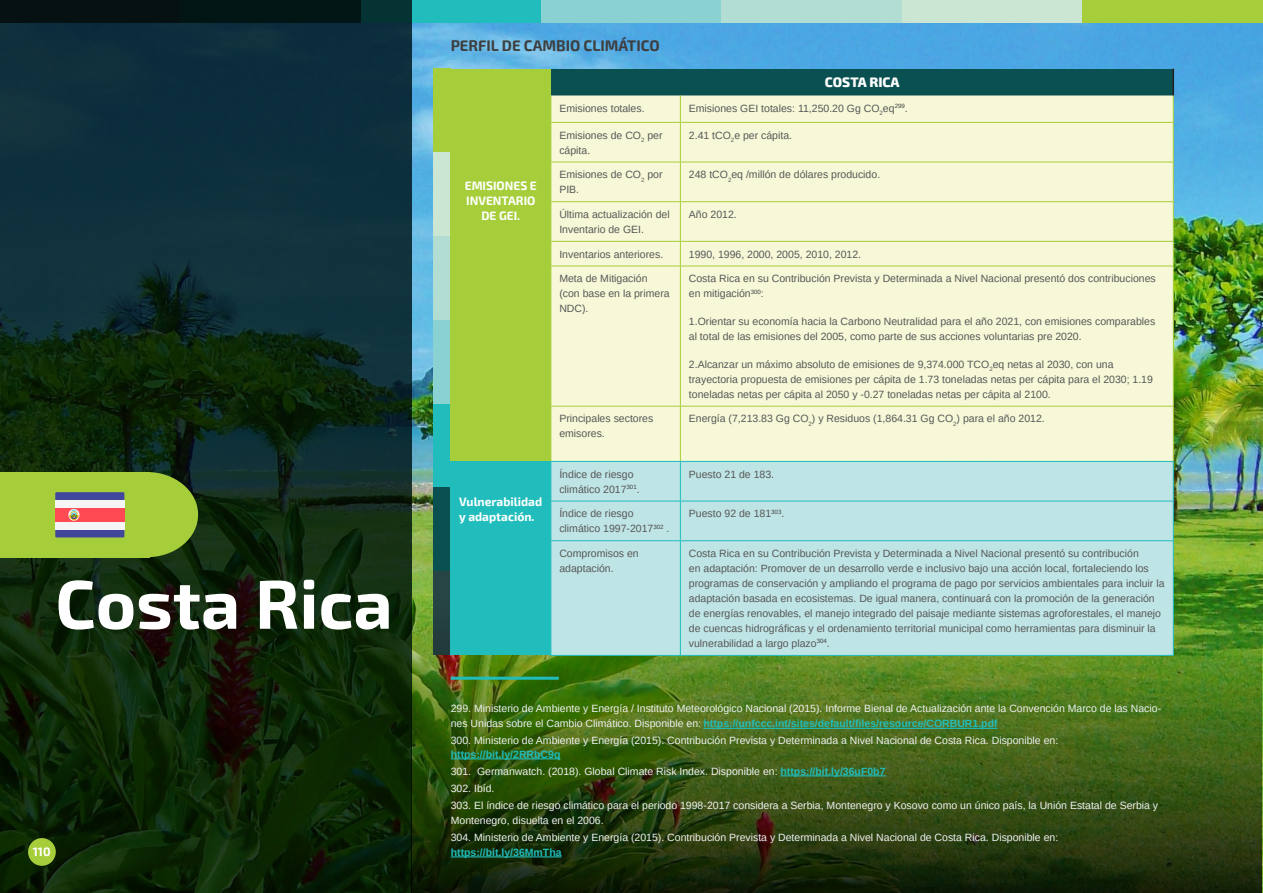
<style>
.page{position:relative;width:1263px;height:893px;background:#fff}
.page>*{position:absolute;margin:0;border:0;box-sizing:border-box;transform-origin:0 0}
.t1{font:700 69px "Exo 2";color:#fff}
.txt_parrafo{font:700 15px "Exo 2";color:#3e3e3f}
.tex-intro-concep{font:800 13.5px "Exo 2";color:#fff}
._000text_tabla{font:700 12px/15px "Exo 2";color:#fff}
.tex-intro-concep-2{font:700 12px/15px "Exo 2";color:#fff;text-align:center}
._000text_tabla-2{font:10.5px/15px "Arimo";color:#575756}
.nota_de_pie_BD{font:10.5px/15px "Arimo";color:#f0f1f2}
.nota_de_pie_BD-2{font:700 10.5px "Arimo";color:#21bdbd}
.s1{font-weight:700;color:#21bdbd}
</style>
<div class="page">
<img style="left:412px;top:22px;width:851px;height:871px">
<div style="left:434px;top:152px;width:17px;height:84px;background:#cbe6d3"></div>
<div style="left:434px;top:69px;width:17px;height:83px;background:#a6ce3b"></div>
<div style="left:361px;top:0;width:180px;height:22px;background:#21bdbd"></div>
<div style="left:541px;top:0;width:181px;height:22px;background:#89d2d1"></div>
<div style="left:722px;top:0;width:180px;height:22px;background:#b1ddd3"></div>
<div style="left:902px;top:0;width:180px;height:22px;background:#cbe6d3"></div>
<div style="left:1082px;top:0;width:181px;height:22px;background:#a6ce3b"></div>
<svg style="left:0;top:0;width:412px;height:893px;background:#0d291d"></svg>
<div style="left:96px;top:472px;width:102px;height:85px;background:#a6ce3b;border-radius:50%"></div>
<div style="left:27px;top:472px;width:123px;height:85px;background:#a6ce3b"></div>
<div style="left:0;top:472px;width:65px;height:85px;background:#a6ce3b"></div>
<img style="left:412px;top:168px;width:849px;height:725px">
<div style="left:28px;top:838px;width:28px;height:28px;background:#a6ce3b;border-radius:50%"></div>
<div style="left:55px;top:508px;width:69px;height:14px;background:#ff4a54"></div>
<svg style="left:55px;top:492px;width:69px;height:8px"></svg>
<div style="left:55px;top:500px;width:69px;height:8px;background:#f5f5f5"></div>
<svg style="left:55px;top:530px;width:69px;height:7px"></svg>
<div style="left:55px;top:522px;width:69px;height:8px;background:#f5f5f5"></div>
<svg style="left:68px;top:509px;width:12px;height:12px"></svg>
<svg style="left:69px;top:510px;width:10px;height:10px"></svg>
<div style="left:451px;top:69px;width:100px;height:392px;background:#a6ce3b"></div>
<div style="left:551px;top:69px;width:622px;height:26px;background:#0b5051"></div>
<div style="left:551px;top:95px;width:622px;height:366px;background:#f7f8d8"></div>
<div style="left:451px;top:461px;width:100px;height:194px;background:#21bdbd"></div>
<div style="left:551px;top:462px;width:622px;height:193px;background:#bfe4e5"></div>
<hr style="left:1172px;top:69px;width:2px;height:26px;background:#231f20">
<svg style="left:680px;top:95px;width:1px;height:27px"></svg>
<svg style="left:1173px;top:95px;width:1px;height:27px"></svg>
<hr style="left:551px;top:122px;width:129px;height:1px;background:#a6ce39">
<hr style="left:680px;top:122px;width:494px;height:1px;background:#a6ce39">
<hr style="left:680px;top:123px;width:1px;height:39px;background:#a6ce39">
<hr style="left:1173px;top:123px;width:1px;height:39px;background:#a6ce39">
<hr style="left:551px;top:162px;width:129px;height:1px;background:#a6ce39">
<hr style="left:680px;top:162px;width:494px;height:1px;background:#a6ce39">
<hr style="left:680px;top:162px;width:1px;height:39px;background:#a6ce39">
<hr style="left:1173px;top:162px;width:1px;height:39px;background:#a6ce39">
<hr style="left:551px;top:201px;width:129px;height:1px;background:#a6ce39">
<hr style="left:680px;top:201px;width:494px;height:1px;background:#a6ce39">
<hr style="left:680px;top:202px;width:1px;height:39px;background:#a6ce39">
<hr style="left:1173px;top:202px;width:1px;height:39px;background:#a6ce39">
<hr style="left:551px;top:241px;width:129px;height:1px;background:#a6ce39">
<hr style="left:680px;top:241px;width:494px;height:1px;background:#a6ce39">
<svg style="left:680px;top:242px;width:1px;height:24px"></svg>
<svg style="left:1173px;top:242px;width:1px;height:24px"></svg>
<hr style="left:551px;top:266px;width:129px;height:1px;background:#a6ce39">
<hr style="left:680px;top:266px;width:494px;height:1px;background:#a6ce39">
<hr style="left:680px;top:266px;width:1px;height:140px;background:#a6ce39">
<hr style="left:1173px;top:266px;width:1px;height:140px;background:#a6ce39">
<hr style="left:551px;top:406px;width:129px;height:1px;background:#a6ce39">
<hr style="left:680px;top:406px;width:494px;height:1px;background:#a6ce39">
<hr style="left:680px;top:407px;width:1px;height:54px;background:#a6ce39">
<hr style="left:1173px;top:407px;width:1px;height:54px;background:#a6ce39">
<hr style="left:550px;top:461px;width:130px;height:1px;background:#21bdbd">
<hr style="left:680px;top:461px;width:494px;height:1px;background:#21bdbd">
<hr style="left:680px;top:462px;width:1px;height:39px;background:#21bdbd">
<hr style="left:1173px;top:462px;width:1px;height:39px;background:#21bdbd">
<hr style="left:551px;top:501px;width:129px;height:1px;background:#21bdbd">
<hr style="left:680px;top:501px;width:494px;height:1px;background:#21bdbd">
<hr style="left:680px;top:501px;width:1px;height:39px;background:#21bdbd">
<hr style="left:1173px;top:501px;width:1px;height:39px;background:#21bdbd">
<hr style="left:551px;top:540px;width:129px;height:1px;background:#21bdbd">
<hr style="left:680px;top:540px;width:494px;height:1px;background:#21bdbd">
<hr style="left:680px;top:541px;width:1px;height:114px;background:#21bdbd">
<hr style="left:1173px;top:541px;width:1px;height:114px;background:#21bdbd">
<hr style="left:550px;top:655px;width:130px;height:1px;background:#21bdbd">
<hr style="left:680px;top:655px;width:494px;height:1px;background:#21bdbd">
<hr style="left:451px;top:677px;width:108px;height:3px;background:#21bdbd">
<hr style="left:703px;top:728px;width:294px;height:1px;background:#21bdbd">
<hr style="left:451px;top:758px;width:109px;height:1px;background:#21bdbd">
<hr style="left:780px;top:775px;width:105px;height:1px;background:#21bdbd">
<hr style="left:451px;top:856px;width:111px;height:1px;background:#21bdbd">
<p class="t1" style="left:55px;top:563px;width:339px">Costa Rica</p>
<p class="_000text_tabla" style="left:33px;top:844px;width:19px">110</p>
<p class="txt_parrafo" style="left:451px;top:37px;width:210px">PERFIL DE CAMBIO CLIMÁTICO</p>
<p class="tex-intro-concep" style="left:825px;top:74px;width:76px">COSTA RICA</p>
<p class="tex-intro-concep-2" style="left:465px;top:178px;width:74px">EMISIONES E<br>INVENTARIO<br>DE GEI.</p>
<p class="_000text_tabla" style="left:459px;top:495px;width:84px">Vulnerabilidad y adaptación.</p>
<p class="_000text_tabla-2" style="left:559px;top:101px;width:87px">Emisiones totales.</p>
<p class="_000text_tabla-2" style="left:689px;top:101px;width:220px">Emisiones GEI totales: 11,250.20 Gg CO<sub>2</sub>eq<sup>299</sup>.</p>
<p class="_000text_tabla-2" style="left:559px;top:127px;width:105px">Emisiones de CO<sub>2</sub> per cápita.</p>
<p class="_000text_tabla-2" style="left:689px;top:127px;width:105px">2.41 tCO<sub>2</sub>e per cápita.</p>
<p class="_000text_tabla-2" style="left:559px;top:167px;width:105px">Emisiones de CO<sub>2</sub> por<br>PIB.</p>
<p class="_000text_tabla-2" style="left:689px;top:167px;width:193px">248 tCO<sub>2</sub>eq /millón de dólares producido.</p>
<p class="_000text_tabla-2" style="left:559px;top:207px;width:112px">Última actualización del<br>Inventario de GEI.</p>
<p class="_000text_tabla-2" style="left:689px;top:207px;width:49px">Año 2012.</p>
<p class="_000text_tabla-2" style="left:559px;top:246px;width:105px">Inventarios anteriores.</p>
<p class="_000text_tabla-2" style="left:689px;top:246px;width:174px">1990, 1996, 2000, 2005, 2010, 2012.</p>
<p class="_000text_tabla-2" style="left:559px;top:271px;width:112px">Meta de Mitigación (con base en la primera<br>NDC).</p>
<p class="_000text_tabla-2" style="left:689px;top:271px;width:468px">Costa Rica en su Contribución Prevista y Determinada a Nivel Nacional presentó dos contribuciones en mitigación<sup>300</sup>:</p>
<p class="_000text_tabla-2" style="left:689px;top:314px;width:468px">1.Orientar su economía hacia la Carbono Neutralidad para el año 2021, con emisiones comparables al total de las emisiones del 2005, como parte de sus acciones voluntarias pre 2020.</p>
<p class="_000text_tabla-2" style="left:689px;top:357px;width:466px">2.Alcanzar un máximo absoluto de emisiones de 9,374.000 TCO<sub>2</sub>eq netas al 2030, con una trayectoria propuesta de emisiones per cápita de 1.73 toneladas netas per cápita para el 2030; 1.19 toneladas netas per cápita al 2050 y -0.27 toneladas netas per cápita al 2100.</p>
<p class="_000text_tabla-2" style="left:559px;top:411px;width:95px">Principales sectores emisores.</p>
<p class="_000text_tabla-2" style="left:689px;top:411px;width:357px">Energía (7,213.83 Gg CO<sub>2</sub>) y Residuos (1,864.31 Gg CO<sub>2</sub>) para el año 2012.</p>
<p class="_000text_tabla-2" style="left:559px;top:466px;width:82px">Índice de riesgo climático 2017<sup>301</sup>.</p>
<p class="_000text_tabla-2" style="left:689px;top:466px;width:87px">Puesto 21 de 183.</p>
<p class="_000text_tabla-2" style="left:559px;top:506px;width:112px">Índice de riesgo climático 1997-2017<sup>302</sup> .</p>
<p class="_000text_tabla-2" style="left:689px;top:506px;width:97px">Puesto 92 de 181<sup>303</sup>.</p>
<p class="_000text_tabla-2" style="left:559px;top:546px;width:81px">Compromisos en adaptación.</p>
<p class="_000text_tabla-2" style="left:689px;top:546px;width:477px">Costa Rica en su Contribución Prevista y Determinada a Nivel Nacional presentó su contribución<br>en adaptación: Promover de un desarrollo verde e inclusivo bajo una acción local, fortaleciendo los programas de conservación y ampliando el programa de pago por servicios ambientales para incluir la adaptación basada en ecosistemas. De igual manera, continuará con la promoción de la generación de energías renovables, el manejo integrado del paisaje mediante sistemas agroforestales, el manejo de cuencas hidrográficas y el ordenamiento territorial municipal como herramientas para disminuir la vulnerabilidad a largo plazo<sup>304</sup>.</p>
<p class="nota_de_pie_BD" style="left:451px;top:701px;width:712px">299. Ministerio de Ambiente y Energía / Instituto Meteorológico Nacional (2015). Informe Bienal de Actualización ante la Convención Marco de las Nacio&shy;nes Unidas sobre el Cambio Climático. Disponible en: <span class="s1">https://unfccc.int/sites/default/files/resource/CORBUR1.pdf</span></p>
<p class="nota_de_pie_BD" style="left:451px;top:733px;width:609px">300. Ministerio de Ambiente y Energía (2015). Contribución Prevista y Determinada a Nivel Nacional de Costa Rica. Disponible en:</p>
<p class="nota_de_pie_BD-2" style="left:451px;top:747px;width:111px">https://bit.ly/2RRbC9q</p>
<p class="nota_de_pie_BD" style="left:451px;top:764px;width:436px">301. Germanwatch. (2018). Global Climate Risk Index. Disponible en: <span class="s1">https://bit.ly/36uF0b7</span></p>
<p class="nota_de_pie_BD" style="left:451px;top:781px;width:45px">302. Ibíd.</p>
<p class="nota_de_pie_BD" style="left:451px;top:798px;width:709px">303. El índice de riesgo climático para el periodo 1998-2017 considera a Serbia, Montenegro y Kosovo como un único país, la Unión Estatal de Serbia y<br>Montenegro, disuelta en el 2006.</p>
<p class="nota_de_pie_BD" style="left:451px;top:830px;width:609px">304. Ministerio de Ambiente y Energía (2015). Contribución Prevista y Determinada a Nivel Nacional de Costa Rica. Disponible en:</p>
<p class="nota_de_pie_BD-2" style="left:451px;top:845px;width:112px">https://bit.ly/36MmTha</p>
</div>
